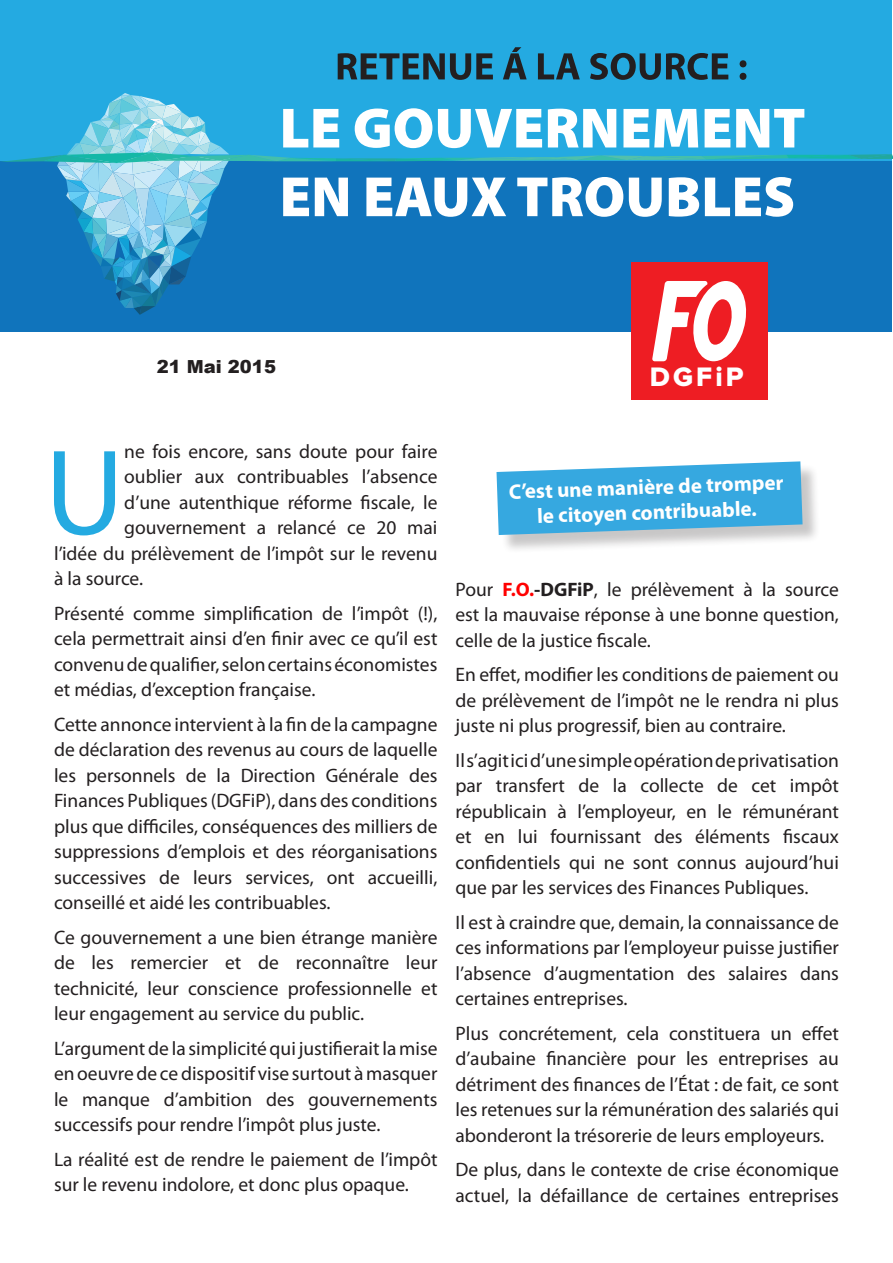
<style>
.page{position:relative;width:893px;height:1263px;background:#fff}
.page>*{position:absolute;margin:0;border:0;box-sizing:border-box;transform-origin:0 0}
.t1{font:122.7px "Myriad Pro";color:#24aae1}
.t2{font:27.75px "Proxima Nova Extrabld";letter-spacing:.11em;color:#fff}
.Body_Text{font:700 21px/25.2px "Myriad Pro";color:#fff;text-align:center}
.t3{font:19.5px/25.5px "Myriad Pro";color:#231f20;text-align:justify}
.t4{font:900 18px "Arial";color:#231f20}
.s1{font-weight:700;color:#f00}
.s2{font-weight:700}
</style>
<div class="page">
<div style="left:0;top:0;width:891px;height:160px;background:#24aae1"></div>
<svg style="left:338px;top:53px;width:155px;height:27px"></svg>
<svg style="left:503px;top:47px;width:24px;height:32px"></svg>
<svg style="left:538px;top:53px;width:42px;height:26px"></svg>
<svg style="left:590px;top:53px;width:138px;height:27px"></svg>
<svg style="left:740px;top:60px;width:6px;height:20px"></svg>
<div style="left:631px;top:263px;width:137px;height:137px;background:#ee1d23"></div>
<svg style="left:0;top:93px;width:893px;height:268px"></svg>
<div style="left:499px;top:464px;width:322px;height:89px;background:#231f20;opacity:.25"></div>
<svg style="left:496px;top:461px;width:307px;height:74px"></svg>
<p class="t4" style="left:157px;top:354px;width:121px">21 Mai 2015</p>
<p class="t2" style="left:650px;top:364px;width:95px">DGFiP</p>
<p class="t1" style="left:45px;top:417px;width:81px">U</p>
<p class="t3" style="left:124px;top:438px;width:315px">ne fois encore, sans doute pour faire</p>
<p class="t3" style="left:124px;top:463px;width:315px">oublier aux contribuables l’absence</p>
<p class="t3" style="left:124px;top:489px;width:315px">d’une autenthique réforme fiscale, le</p>
<p class="t3" style="left:124px;top:514px;width:315px">gouvernement a relancé ce 20 mai</p>
<p class="t3" style="left:54px;top:540px;width:385px">l’idée du prélèvement de l’impôt sur le revenu</p>
<p class="t3" style="left:54px;top:565px;width:91px">à la source.</p>
<p class="t3" style="left:54px;top:600px;width:385px">Présenté comme simplification de l’impôt (!), cela permettrait ainsi d’en finir avec ce qu’il est convenu de qualifier, selon certains économistes et médias, d’exception française.</p>
<p class="t3" style="left:54px;top:711px;width:385px">Cette annonce intervient à la fin de la campagne de déclaration des revenus au cours de laquelle les personnels de la Direction Générale des Finances Publiques (DGFiP), dans des conditions plus que difficiles, conséquences des milliers de suppressions d’emplois et des réorganisations successives de leurs services, ont accueilli, conseillé et aidé les contribuables.</p>
<p class="t3" style="left:54px;top:924px;width:385px">Ce gouvernement a une bien étrange manière de les remercier et de reconnaître leur technicité, leur conscience professionnelle et leur engagement au service du public.</p>
<p class="t3" style="left:54px;top:1035px;width:385px">L’argument de la simplicité qui justifierait la mise en oeuvre de ce dispositif vise surtout à masquer le manque d’ambition des gouvernements successifs pour rendre l’impôt plus juste.</p>
<p class="t3" style="left:54px;top:1146px;width:385px">La réalité est de rendre le paiement de l’impôt sur le revenu indolore, et donc plus opaque.</p>
<p class="Body_Text" style="left:508px;top:479px;width:276px;rotate:-2deg">C’est une manière de tromper le citoyen contribuable.</p>
<p class="t3" style="left:455px;top:576px;width:385px">Pour <span class="s1">F.O.</span><span class="s2">-DGFiP</span>, le prélèvement à la source est la mauvaise réponse à une bonne question, celle de la justice fiscale.</p>
<p class="t3" style="left:455px;top:661px;width:385px">En effet, modifier les conditions de paiement ou de prélèvement de l’impôt ne le rendra ni plus juste ni plus progressif, bien au contraire.</p>
<p class="t3" style="left:455px;top:747px;width:385px">Il s’agit ici d’une simple opération de privatisation par transfert de la collecte de cet impôt républicain à l’employeur, en le rémunérant et en lui fournissant des éléments fiscaux confidentiels qui ne sont connus aujourd’hui que par les services des Finances Publiques.</p>
<p class="t3" style="left:455px;top:909px;width:385px">Il est à craindre que, demain, la connaissance de ces informations par l’employeur puisse justifier l’absence d’augmentation des salaires dans certaines entreprises.</p>
<p class="t3" style="left:455px;top:1020px;width:385px">Plus concrétement, cela constituera un effet d’aubaine financière pour les entreprises au détriment des finances de l’État : de fait, ce sont les retenues sur la rémunération des salariés qui abonderont la trésorerie de leurs employeurs.</p>
<p class="t3" style="left:455px;top:1156px;width:385px">De plus, dans le contexte de crise économique actuel, la défaillance de certaines entreprises</p>
</div>
